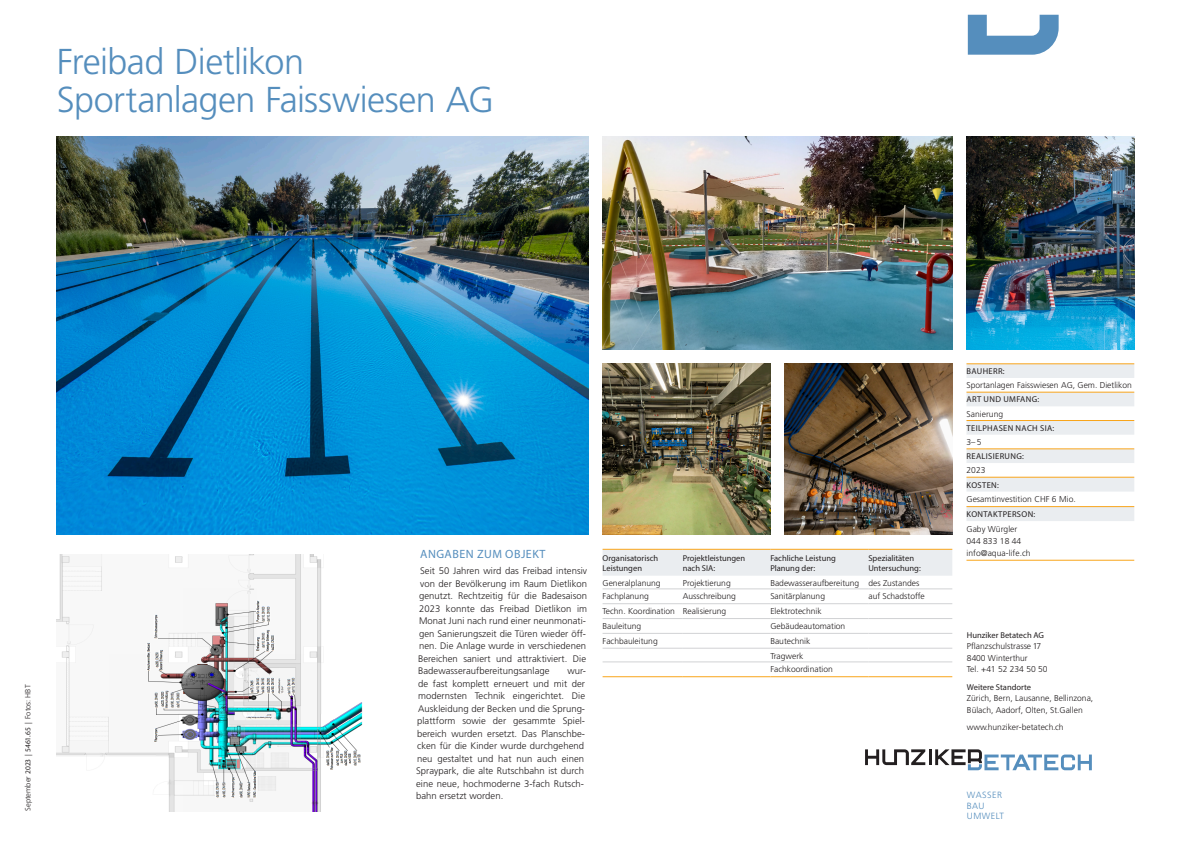
<style>
.page{position:relative;width:1191px;height:842px;background:#fff}
.page>*{position:absolute;margin:0;border:0;box-sizing:border-box;transform-origin:0 0}
.Haupttitel{font:300 36px "Frutiger LT Std";letter-spacing:-.02em;color:#558ebd}
.Titel_Lauftext{font:12px "Myriad Pro";letter-spacing:.04em;color:#558ebd}
.Lauftext{font:300 9.5px/12.5px "Frutiger LT Std";letter-spacing:.005em;color:#231f20;text-align:justify}
.t1{font:300 9px "Frutiger LT Std";letter-spacing:.05em;color:#558ebd}
.Tabelle_Lauftext{font:300 8.5px/11.5px "Frutiger LT Std";color:#231f20}
.Lauftext-2{font:300 8.5px "Frutiger LT Std";color:#231f20}
.Tabelle_Titel{font:8.5px "Myriad Pro";color:#231f20}
.Tabelle_Titel-2{font:8.5px "Myriad Pro";letter-spacing:.04em;color:#231f20}
.Lauftext-3{font:8.5px "Myriad Pro";color:#231f20}
.t2{font:300 7.5px "Frutiger LT Std";color:#231f20}
.s1{font-family:"Myriad Pro";font-weight:400}
</style>
<div class="page">
<img style="left:57px;top:554px;width:306px;height:258px">
<svg style="left:967px;top:15px;width:91px;height:40px"></svg>
<img style="left:602px;top:137px;width:350px;height:212px">
<img style="left:966px;top:137px;width:168px;height:212px">
<img style="left:57px;top:137px;width:531px;height:397px">
<img style="left:602px;top:364px;width:168px;height:170px">
<img style="left:784px;top:364px;width:168px;height:170px">
<hr style="left:928px;top:749px;width:3px;height:16px;background:#231f20">
<svg style="left:865px;top:749px;width:60px;height:16px"></svg>
<svg style="left:935px;top:749px;width:156px;height:21px"></svg>
<svg style="left:966px;top:365px;width:168px;height:156px"></svg>
<hr style="left:966px;top:364px;width:168px;height:1px;background:#f9a51b">
<hr style="left:966px;top:392px;width:168px;height:1px;background:#f9a51b">
<hr style="left:966px;top:560px;width:168px;height:1px;background:#f9a51b">
<hr style="left:966px;top:420px;width:168px;height:1px;background:#f9a51b">
<hr style="left:966px;top:449px;width:168px;height:1px;background:#f9a51b">
<hr style="left:966px;top:477px;width:168px;height:1px;background:#f9a51b">
<hr style="left:966px;top:506px;width:168px;height:1px;background:#f9a51b">
<div style="left:603px;top:550px;width:349px;height:26px;background:#eaedf0"></div>
<hr style="left:602px;top:589px;width:81px;height:1px;background:#d1d2d4">
<hr style="left:683px;top:589px;width:87px;height:1px;background:#d1d2d4">
<hr style="left:770px;top:589px;width:98px;height:1px;background:#d1d2d4">
<hr style="left:868px;top:589px;width:84px;height:1px;background:#d1d2d4">
<hr style="left:602px;top:603px;width:81px;height:1px;background:#d1d2d4">
<hr style="left:683px;top:603px;width:87px;height:1px;background:#d1d2d4">
<hr style="left:770px;top:603px;width:98px;height:1px;background:#d1d2d4">
<hr style="left:868px;top:603px;width:84px;height:1px;background:#d1d2d4">
<hr style="left:602px;top:618px;width:81px;height:1px;background:#d1d2d4">
<hr style="left:683px;top:618px;width:87px;height:1px;background:#d1d2d4">
<hr style="left:770px;top:618px;width:98px;height:1px;background:#d1d2d4">
<hr style="left:868px;top:618px;width:84px;height:1px;background:#d1d2d4">
<hr style="left:602px;top:633px;width:81px;height:1px;background:#d1d2d4">
<hr style="left:683px;top:633px;width:87px;height:1px;background:#d1d2d4">
<hr style="left:770px;top:633px;width:98px;height:1px;background:#d1d2d4">
<hr style="left:868px;top:633px;width:84px;height:1px;background:#d1d2d4">
<hr style="left:602px;top:648px;width:81px;height:1px;background:#d1d2d4">
<hr style="left:683px;top:648px;width:87px;height:1px;background:#d1d2d4">
<hr style="left:770px;top:648px;width:98px;height:1px;background:#d1d2d4">
<hr style="left:868px;top:648px;width:84px;height:1px;background:#d1d2d4">
<hr style="left:602px;top:662px;width:81px;height:1px;background:#d1d2d4">
<hr style="left:683px;top:662px;width:87px;height:1px;background:#d1d2d4">
<hr style="left:770px;top:662px;width:98px;height:1px;background:#d1d2d4">
<hr style="left:868px;top:662px;width:84px;height:1px;background:#d1d2d4">
<hr style="left:602px;top:676px;width:81px;height:1px;background:#f9a51b">
<hr style="left:683px;top:676px;width:87px;height:1px;background:#f9a51b">
<hr style="left:770px;top:676px;width:98px;height:1px;background:#f9a51b">
<hr style="left:868px;top:676px;width:84px;height:1px;background:#f9a51b">
<hr style="left:602px;top:549px;width:81px;height:1px;background:#f9a51b">
<hr style="left:683px;top:549px;width:87px;height:1px;background:#f9a51b">
<hr style="left:770px;top:549px;width:98px;height:1px;background:#f9a51b">
<hr style="left:868px;top:549px;width:84px;height:1px;background:#f9a51b">
<p class="Haupttitel" style="left:57px;top:42px;width:249px">Freibad Dietlikon</p>
<p class="Haupttitel" style="left:57px;top:79px;width:439px">Sportanlagen Faisswiesen AG</p>
<p class="t2" style="left:24px;top:811px;width:128px;rotate:-90deg">September <span class="s1">2023 | 5461.65 |</span> Fotos: HBT</p>
<p class="Titel_Lauftext" style="left:420px;top:547px;width:127px">ANGABEN ZUM OBJEKT</p>
<p class="Lauftext" style="left:418px;top:565px;width:171px">Seit 50 Jahren wird das Freibad intensiv von der Bevölkerung im Raum Dietlikon genutzt. Rechtzeitig für die Badesaison 2023 konnte das Freibad Dietlikon im Monat Juni nach rund einer neunmonati&shy;gen Sanierungszeit die Türen wieder öff&shy;nen. Die Anlage wurde in verschiedenen Bereichen saniert und attraktiviert. Die Badewasseraufbereitungsanlage</p>
<p class="Lauftext" style="left:416px;top:665px;width:171px;text-align:left;text-indent:151px">wur&shy;de fast komplett erneuert und mit der modernsten Technik eingerichtet. Die Auskleidung der Becken und die Sprung&shy;plattform sowie der gesammte Spiel&shy;bereich wurden ersetzt. Das Planschbe&shy;cken für die Kinder wurde durchgehend neu gestaltet und hat nun auch einen Spraypark, die alte Rutschbahn ist durch eine neue, hochmoderne 3-fach Rutsch&shy;bahn ersetzt worden.</p>
<p class="Tabelle_Titel" style="left:602px;top:553px;width:57px">Organisatorisch</p>
<p class="Tabelle_Titel" style="left:602px;top:563px;width:41px">Leistungen</p>
<p class="Tabelle_Titel" style="left:683px;top:553px;width:64px">Projektleistungen</p>
<p class="Lauftext-3" style="left:683px;top:563px;width:34px">nach SIA:</p>
<p class="Tabelle_Titel" style="left:770px;top:553px;width:67px">Fachliche Leistung</p>
<p class="Lauftext-3" style="left:770px;top:563px;width:46px">Planung der:</p>
<p class="Tabelle_Titel" style="left:868px;top:553px;width:47px">Spezialitäten</p>
<p class="Lauftext-3" style="left:868px;top:563px;width:54px">Untersuchung:</p>
<p class="Lauftext-2" style="left:602px;top:578px;width:59px">Generalplanung</p>
<p class="Lauftext-2" style="left:683px;top:578px;width:49px">Projektierung</p>
<p class="Lauftext-2" style="left:770px;top:578px;width:90px">Badewasseraufbereitung</p>
<p class="Lauftext-2" style="left:868px;top:578px;width:52px">des Zustandes</p>
<p class="Lauftext-2" style="left:602px;top:591px;width:48px">Fachplanung</p>
<p class="Lauftext-2" style="left:683px;top:591px;width:55px">Ausschreibung</p>
<p class="Lauftext-2" style="left:770px;top:591px;width:56px">Sanitärplanung</p>
<p class="Lauftext-2" style="left:868px;top:591px;width:58px">auf Schadstoffe</p>
<p class="Lauftext-2" style="left:602px;top:606px;width:74px">Techn. Koordination</p>
<p class="Lauftext-2" style="left:683px;top:606px;width:45px">Realisierung</p>
<p class="Lauftext-2" style="left:770px;top:606px;width:53px">Elektrotechnik</p>
<p class="Lauftext-2" style="left:602px;top:621px;width:40px">Bauleitung</p>
<p class="Lauftext-2" style="left:770px;top:621px;width:76px">Gebäudeautomation</p>
<p class="Lauftext-2" style="left:602px;top:636px;width:57px">Fachbauleitung</p>
<p class="Lauftext-2" style="left:770px;top:636px;width:42px">Bautechnik</p>
<p class="Lauftext-2" style="left:770px;top:651px;width:35px">Tragwerk</p>
<p class="Lauftext-2" style="left:770px;top:664px;width:64px">Fachkoordination</p>
<p class="Tabelle_Titel-2" style="left:966px;top:366px;width:39px">BAUHERR:</p>
<p class="Tabelle_Lauftext" style="left:966px;top:380px;width:167px">Sportanlagen Faisswiesen AG, Gem. Dietlikon</p>
<p class="Tabelle_Titel-2" style="left:966px;top:394px;width:74px">ART UND UMFANG:</p>
<p class="Tabelle_Lauftext" style="left:966px;top:408px;width:38px">Sanierung</p>
<p class="Tabelle_Titel-2" style="left:966px;top:423px;width:89px">TEILPHASEN NACH SIA:</p>
<p class="Tabelle_Lauftext" style="left:966px;top:436px;width:16px">3–5</p>
<p class="Tabelle_Titel-2" style="left:966px;top:451px;width:59px">REALISIERUNG:</p>
<p class="Tabelle_Lauftext" style="left:966px;top:465px;width:21px">2023</p>
<p class="Tabelle_Titel" style="left:966px;top:479px;width:34px">KOSTEN:</p>
<p class="Tabelle_Lauftext" style="left:966px;top:494px;width:111px">Gesamtinvestition CHF 6 Mio.</p>
<p class="Tabelle_Titel-2" style="left:966px;top:509px;width:70px">KONTAKTPERSON:</p>
<p class="Tabelle_Lauftext" style="left:966px;top:523px;width:52px">Gaby Würgler</p>
<p class="Tabelle_Lauftext" style="left:966px;top:535px;width:56px">044 833 18 44</p>
<p class="Tabelle_Lauftext" style="left:966px;top:547px;width:66px">info@aqua-life.ch</p>
<p class="Tabelle_Lauftext" style="left:967px;top:629px;width:82px"><span class="s1">Hunziker Betatech AG<br></span>Pflanzschulstrasse 17<br>8400 Winterthur<br>Tel. +41 52 234 50 50</p>
<p class="Tabelle_Lauftext" style="left:967px;top:681px;width:128px"><span class="s1">Weitere Standorte<br></span>Zürich, Bern, Lausanne, Bellinzona,<br>Bülach, Aadorf, Olten, St.Gallen</p>
<p class="Tabelle_Lauftext" style="left:967px;top:721px;width:98px">www.hunziker-betatech.ch</p>
<p class="t1" style="left:967px;top:789px;width:37px">WASSER</p>
<p class="t1" style="left:967px;top:800px;width:19px">BAU</p>
<p class="t1" style="left:967px;top:811px;width:38px">UMWELT</p>
</div>
